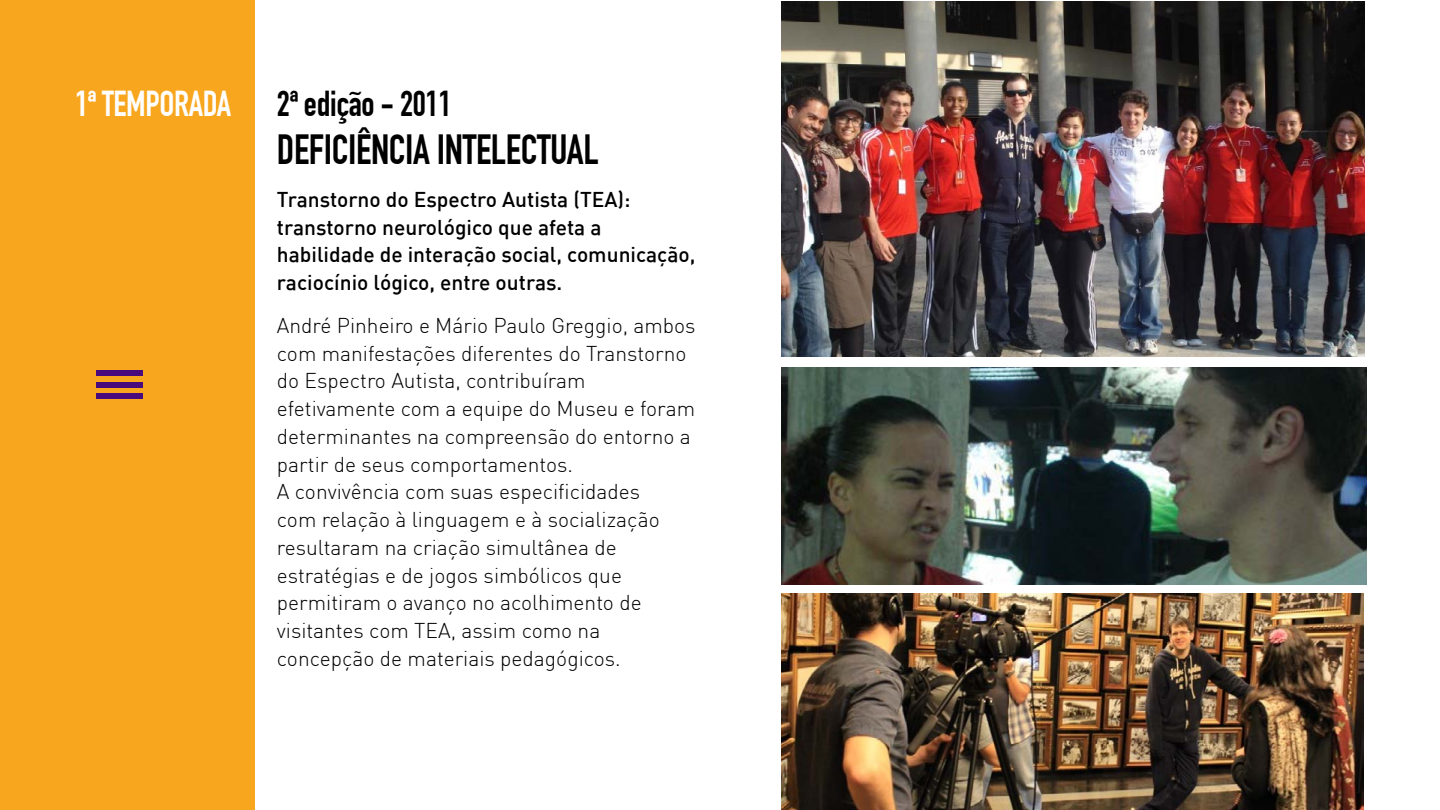
<style>
.page{position:relative;width:1440px;height:810px;background:#fff}
.page>*{position:absolute;margin:0;border:0;box-sizing:border-box;transform-origin:0 0}
.t1{font:700 41.25px "DIN Condensed";letter-spacing:-.01em;color:#000}
.t2{font:700 35.25px "DIN Condensed";letter-spacing:-.01em;color:#000}
.t3{font:700 35.25px "DIN Condensed";letter-spacing:-.01em;color:#fff}
.t4{font:300 21px/27.8px "DIN";color:#000}
.t5{font:500 21px/27.8px "DIN";color:#000}
</style>
<div class="page">
<img style="left:782px;top:1px;width:583px;height:355px">
<img style="left:782px;top:367px;width:584px;height:217px">
<img style="left:782px;top:594px;width:581px;height:216px">
<div style="left:0;top:0;width:254px;height:810px;background:#f9a61f"></div>
<div style="left:96px;top:370px;width:47px;height:6px;background:#490a7b"></div>
<div style="left:96px;top:382px;width:47px;height:6px;background:#490a7b"></div>
<div style="left:96px;top:393px;width:47px;height:6px;background:#490a7b"></div>
<h2 class="t3" style="left:75px;top:83px;width:158px">1ª TEMPORADA</h2>
<h2 class="t2" style="left:277px;top:83px;width:176px">2ª edição - 2011</h2>
<h1 class="t1" style="left:277px;top:126px;width:323px">DEFICIÊNCIA INTELECTUAL</h1>
<p class="t5" style="left:277px;top:185px;width:420px">Transtorno do Espectro Autista (TEA): transtorno neurológico que afeta a habilidade de interação social, comunicação, raciocínio lógico, entre outras.</p>
<p class="t4" style="left:277px;top:311px;width:420px">André Pinheiro e Mário Paulo Greggio, ambos com manifestações diferentes do Transtorno do Espectro Autista, contribuíram efetivamente com a equipe do Museu e foram determinantes na compreensão do entorno a partir de seus comportamentos.<br>A convivência com suas especificidades<br>com relação à linguagem e à socialização resultaram na criação simultânea de estratégias e de jogos simbólicos que permitiram o avanço no acolhimento de visitantes com TEA, assim como na concepção de materiais pedagógicos.</p>
</div>
